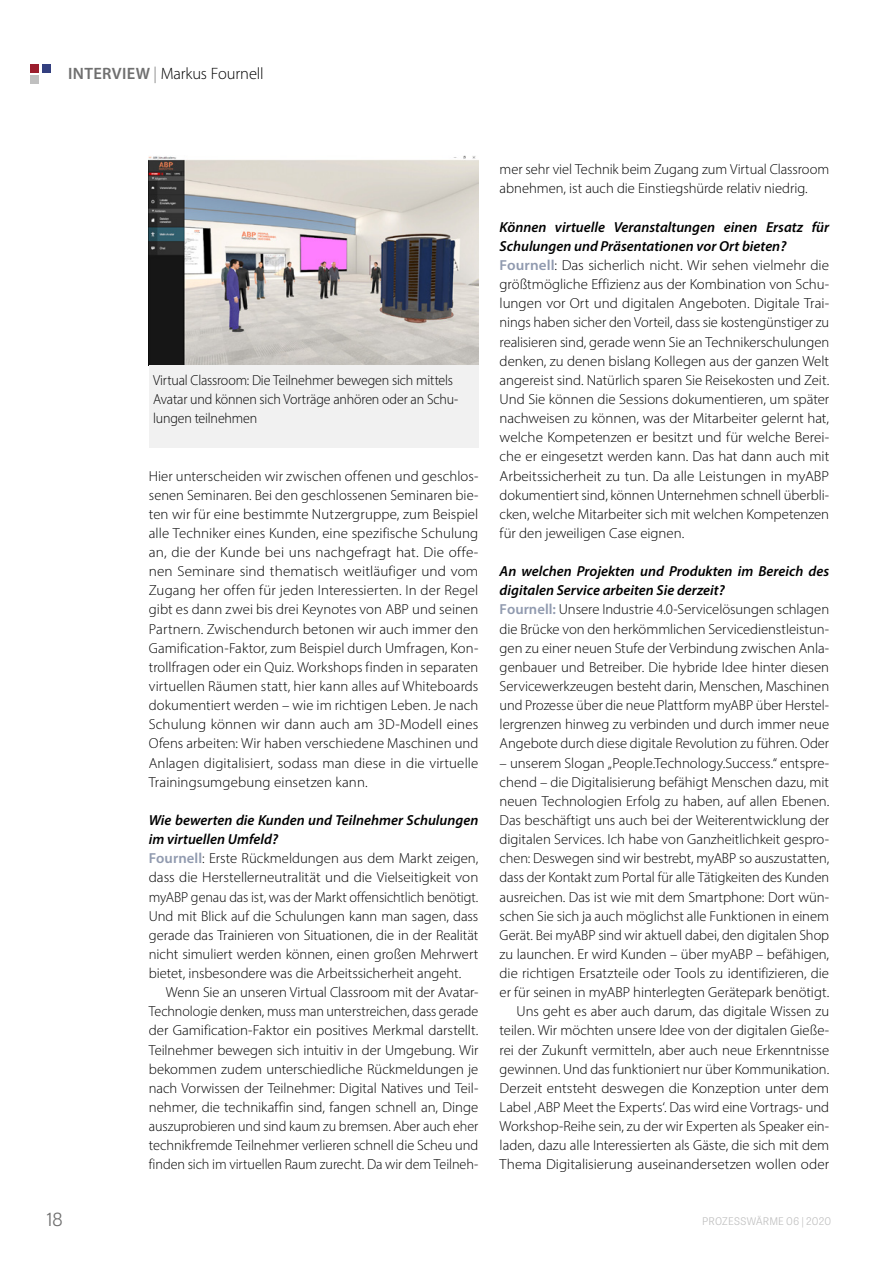
<style>
.page{position:relative;width:893px;height:1263px;background:#fff}
.page>*{position:absolute;margin:0;border:0;box-sizing:border-box;transform-origin:0 0}
.t1{font:300 18px "Tablet Gothic";color:#6f6f6f}
.t2{font:300 16.5px "Myriad Pro";letter-spacing:-.005em;color:#000}
.T_Fliesstext{font:300 14.55px/19.2px "Myriad Pro";color:#000;text-align:justify}
.T_Fliesstext_Einzug{font:300 14.55px/19.2px "Myriad Pro";letter-spacing:-.005em;color:#000;text-align:justify}
.T_Fliesstext-2{font:300 14.55px/19.2px "Myriad Pro";color:#000;text-align:justify;scale:1.04 1}
.T_Interview_Frage{font:italic 600 14.55px/19.2px "Myriad Pro";color:#000}
.T_Bildunterschrift{font:300 14.55px/19.2px "Myriad Pro";letter-spacing:-.015em;color:#000;scale:.96 1}
.t3{font:300 10.5px "Tablet Gothic";letter-spacing:.02em;color:#c0c0c0}
.s1{font-weight:600;color:#6f6f6f}
.s2{color:#6f6f6f}
.s3{font-weight:600;color:#909aaf}
</style>
<div class="page">
<div style="left:30px;top:64px;width:9px;height:8px;background:#9b1d2d"></div>
<div style="left:30px;top:76px;width:9px;height:8px;background:#c0c0c0"></div>
<div style="left:42px;top:64px;width:9px;height:8px;background:#333f7f"></div>
<img style="left:149px;top:155px;width:329px;height:211px">
<div style="left:149px;top:366px;width:329px;height:82px;background:#f1f1f1"></div>
<p class="t2" style="left:68px;top:64px;width:197px"><span class="s1">INTERVIEW</span> <span class="s2">|</span> Markus Fournell</p>
<p class="T_Bildunterschrift" style="left:153px;top:370px;width:319px">Virtual Classroom: Die Teilnehmer bewegen sich mittels<br>Avatar und können sich Vorträge anhören oder an Schu&shy;lungen teilnehmen</p>
<p class="T_Fliesstext" style="left:149px;top:466px;width:331px">Hier unterscheiden wir zwischen offenen und geschlos&shy;senen Seminaren. Bei den geschlossenen Seminaren bie&shy;ten wir für eine bestimmte Nutzergruppe, zum Beispiel alle Techniker eines Kunden, eine spezifische Schulung an, die der Kunde bei uns nachgefragt hat. Die offe&shy;nen Seminare sind thematisch weitläufiger und vom Zugang her offen für jeden Interessierten. In der Regel gibt es dann zwei bis drei Keynotes von ABP und seinen Partnern. Zwischendurch betonen wir auch immer den Gamification-Faktor, zum Beispiel durch Umfragen, Kon&shy;trollfragen oder ein Quiz. Workshops finden in separaten virtuellen Räumen statt, hier kann alles auf Whiteboards dokumentiert werden – wie im richtigen Leben. Je nach Schulung können wir dann auch am 3D-Modell eines Ofens arbeiten: Wir haben verschiedene Maschinen und Anlagen digitalisiert, sodass man diese in die virtuelle Trainingsumgebung einsetzen kann.</p>
<p class="T_Interview_Frage" style="left:149px;top:810px;width:331px">Wie bewerten die Kunden und Teilnehmer Schulungen im virtuellen Umfeld?</p>
<p class="T_Fliesstext" style="left:149px;top:849px;width:331px"><span class="s3">Fournell</span>: Erste Rückmeldungen aus dem Markt zeigen, dass die Herstellerneutralität und die Vielseitigkeit von myABP genau das ist, was der Markt offensichtlich benötigt.<br>Und mit Blick auf die Schulungen kann man sagen, dass gerade das Trainieren von Situationen, die in der Realität nicht simuliert werden können, einen großen Mehrwert bietet, insbesondere was die Arbeitssicherheit angeht.</p>
<p class="T_Fliesstext_Einzug" style="left:149px;top:983px;width:331px;text-indent:17px">Wenn Sie an unseren Virtual Classroom mit der Avatar-Technologie denken, muss man unterstreichen, dass gerade der Gamification-Faktor ein positives Merkmal darstellt.<br>Teilnehmer bewegen sich intuitiv in der Umgebung. Wir bekommen zudem unterschiedliche Rückmeldungen je nach Vorwissen der Teilnehmer: Digital Natives und Teil&shy;nehmer, die technikaffin sind, fangen schnell an, Dinge auszuprobieren und sind kaum zu bremsen. Aber auch eher technikfremde Teilnehmer verlieren schnell die Scheu und finden sich im virtuellen Raum zurecht. Da wir dem Teilneh-</p>
<p class="T_Fliesstext_Einzug" style="left:500px;top:160px;width:331px">mer sehr viel Technik beim Zugang zum Virtual Classroom abnehmen, ist auch die Einstiegshürde relativ niedrig.</p>
<p class="T_Interview_Frage" style="left:500px;top:217px;width:331px">Können virtuelle Veranstaltungen einen Ersatz für<br>Schulungen und Präsentationen vor Ort bieten?</p>
<p class="T_Fliesstext-2" style="left:500px;top:255px;width:318px"><span class="s3">Fournell</span>: Das sicherlich nicht. Wir sehen vielmehr die größtmögliche Effizienz aus der Kombination von Schu&shy;lungen vor Ort und digitalen Angeboten. Digitale Trai&shy;nings haben sicher den Vorteil, dass sie kostengünstiger zu realisieren sind, gerade wenn Sie an Technikerschulungen denken, zu denen bislang Kollegen aus der ganzen Welt angereist sind. Natürlich sparen Sie Reisekosten und Zeit.<br>Und Sie können die Sessions dokumentieren, um später nachweisen zu können, was der Mitarbeiter gelernt hat, welche Kompetenzen er besitzt und für welche Berei&shy;che er eingesetzt werden kann. Das hat dann auch mit Arbeitssicherheit zu tun. Da alle Leistungen in myABP dokumentiert sind, können Unternehmen schnell überbli&shy;cken, welche Mitarbeiter sich mit welchen Kompetenzen für den jeweiligen Case eignen.</p>
<p class="T_Interview_Frage" style="left:500px;top:561px;width:331px">An welchen Projekten und Produkten im Bereich des digitalen Service arbeiten Sie derzeit?</p>
<p class="T_Fliesstext" style="left:500px;top:600px;width:331px"><span class="s3">Fournell:</span> Unsere Industrie 4.0-Servicelösungen schlagen die Brücke von den herkömmlichen Servicedienstleistun&shy;gen zu einer neuen Stufe der Verbindung zwischen Anla&shy;genbauer und Betreiber. Die hybride Idee hinter diesen Servicewerkzeugen besteht darin, Menschen, Maschinen und Prozesse über die neue Plattform myABP über Herstel&shy;lergrenzen hinweg zu verbinden und durch immer neue Angebote durch diese digitale Revolution zu führen. Oder</p>
<p class="T_Fliesstext" style="left:500px;top:753px;width:331px">– unserem Slogan „People.Technology.Success.“ entspre&shy;chend – die Digitalisierung befähigt Menschen dazu, mit neuen Technologien Erfolg zu haben, auf allen Ebenen.<br>Das beschäftigt uns auch bei der Weiterentwicklung der digitalen Services. Ich habe von Ganzheitlichkeit gespro&shy;chen: Deswegen sind wir bestrebt, myABP so auszustatten, dass der Kontakt zum Portal für alle Tätigkeiten des Kunden ausreichen. Das ist wie mit dem Smartphone: Dort wün&shy;schen Sie sich ja auch möglichst alle Funktionen in einem Gerät. Bei myABP sind wir aktuell dabei, den digitalen Shop zu launchen. Er wird Kunden – über myABP – befähigen, die richtigen Ersatzteile oder Tools zu identifizieren, die er für seinen in myABP hinterlegten Gerätepark benötigt.</p>
<p class="T_Fliesstext_Einzug" style="left:500px;top:1002px;width:331px;text-indent:17px">Uns geht es aber auch darum, das digitale Wissen zu teilen. Wir möchten unsere Idee von der digitalen Gieße&shy;rei der Zukunft vermitteln, aber auch neue Erkenntnisse gewinnen. Und das funktioniert nur über Kommunikation.<br>Derzeit entsteht deswegen die Konzeption unter dem Label ‚ABP Meet the Experts‘. Das wird eine Vortrags- und Workshop-Reihe sein, zu der wir Experten als Speaker ein&shy;laden, dazu alle Interessierten als Gäste, die sich mit dem Thema Digitalisierung auseinandersetzen wollen oder</p>
<p class="t1" style="left:47px;top:1207px;width:18px">18</p>
<p class="t3" style="left:702px;top:1214px;width:131px">PROZESSWÄRME 06 | 2020</p>
</div>
